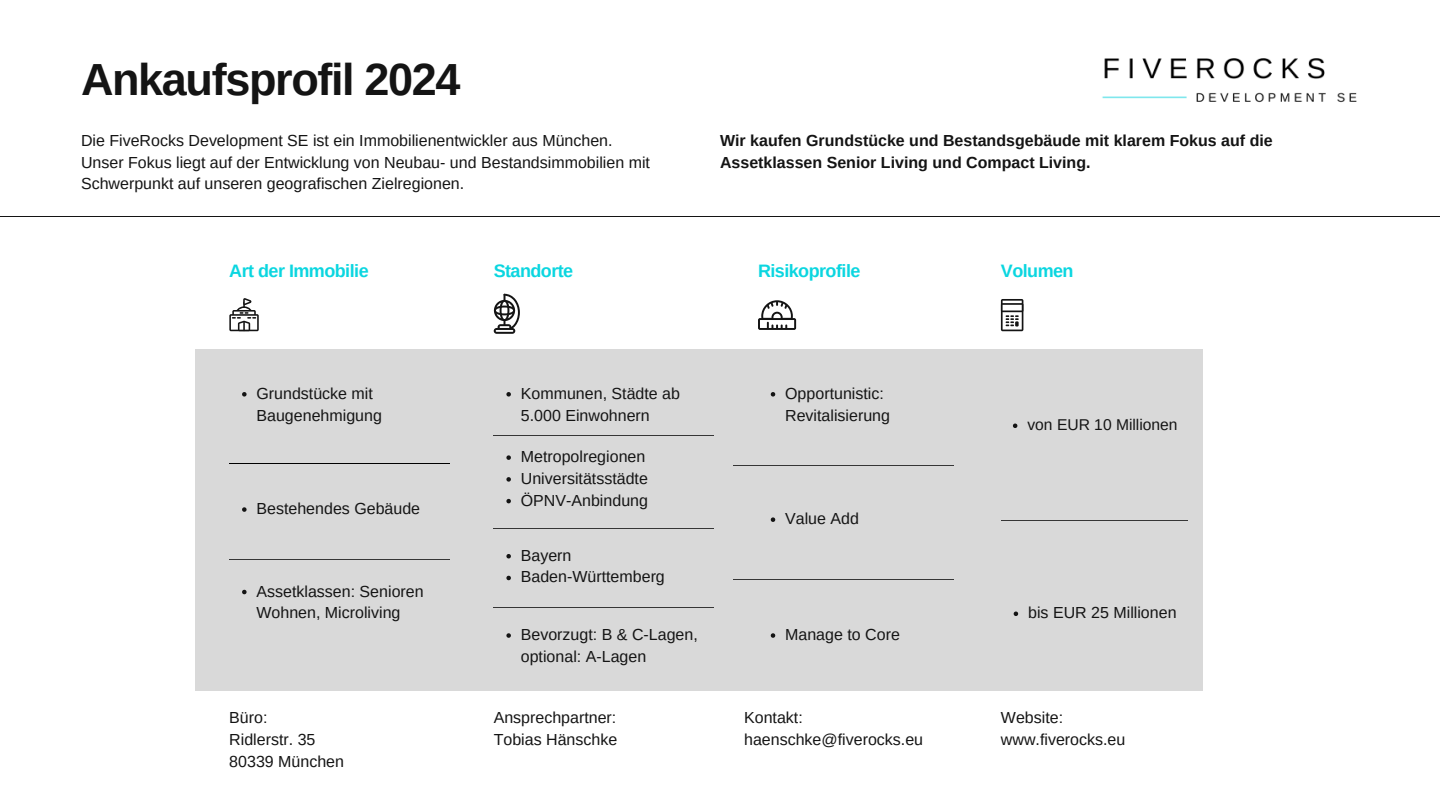
<style>
.page{position:relative;width:1440px;height:810px;background:#fff}
.page>*{position:absolute;margin:0;border:0;box-sizing:border-box;transform-origin:0 0}
.t1{font:700 45px "Arimo";letter-spacing:-.03em;color:#141414}
.t2{font:700 18px "Arimo";letter-spacing:-.03em;color:#0bd6e0}
.t3{font:16px/21.8px "Arimo";color:#141414}
.t4{font:700 16px/21.8px "Arimo";color:#141414}
.t5{font:15.6px "Arimo";color:#141414}
</style>
<div class="page">
<hr style="left:0;top:216px;width:1440px;height:1px;background:#141414">
<svg style="left:229px;top:298px;width:30px;height:33px"></svg>
<svg style="left:494px;top:294px;width:26px;height:40px"></svg>
<svg style="left:758px;top:300px;width:38px;height:30px"></svg>
<svg style="left:1001px;top:299px;width:22px;height:32px"></svg>
<div style="left:195px;top:350px;width:1007px;height:341px;background:#d9d9d9"></div>
<hr style="left:1001px;top:520px;width:187px;height:1px;background:#000">
<hr style="left:229px;top:463px;width:221px;height:1px;background:#000">
<hr style="left:229px;top:559px;width:221px;height:1px;background:#000">
<hr style="left:494px;top:435px;width:220px;height:1px;background:#000">
<hr style="left:494px;top:607px;width:220px;height:1px;background:#000">
<hr style="left:494px;top:528px;width:220px;height:1px;background:#000">
<hr style="left:734px;top:465px;width:220px;height:1px;background:#000">
<hr style="left:734px;top:579px;width:220px;height:1px;background:#000">
<img style="left:1102px;top:58px;width:255px;height:45px">
<svg style="left:242px;top:392px;width:5px;height:5px"></svg>
<svg style="left:242px;top:507px;width:5px;height:5px"></svg>
<svg style="left:242px;top:590px;width:5px;height:4px"></svg>
<svg style="left:506px;top:392px;width:5px;height:5px"></svg>
<svg style="left:506px;top:455px;width:5px;height:5px"></svg>
<svg style="left:506px;top:477px;width:5px;height:5px"></svg>
<svg style="left:506px;top:499px;width:5px;height:4px"></svg>
<svg style="left:506px;top:633px;width:5px;height:5px"></svg>
<svg style="left:771px;top:392px;width:4px;height:5px"></svg>
<svg style="left:771px;top:517px;width:4px;height:5px"></svg>
<svg style="left:771px;top:633px;width:4px;height:5px"></svg>
<svg style="left:1013px;top:424px;width:4px;height:4px"></svg>
<svg style="left:1014px;top:612px;width:4px;height:4px"></svg>
<svg style="left:506px;top:554px;width:5px;height:4px"></svg>
<svg style="left:506px;top:576px;width:5px;height:4px"></svg>
<p class="t1" style="left:81px;top:54px;width:381px">Ankaufsprofil 2024</p>
<p class="t3" style="left:81px;top:129px;width:571px">Die FiveRocks Development SE ist ein Immobilienentwickler aus München.<br>Unser Fokus liegt auf der Entwicklung von Neubau- und Bestandsimmobilien mit<br>Schwerpunkt auf unseren geografischen Zielregionen.</p>
<p class="t4" style="left:720px;top:129px;width:554px">Wir kaufen Grundstücke und Bestandsgebäude mit klarem Fokus auf die<br>Assetklassen Senior Living und Compact Living.</p>
<p class="t2" style="left:229px;top:260px;width:141px">Art der Immobilie</p>
<p class="t2" style="left:758px;top:260px;width:104px">Risikoprofile</p>
<p class="t2" style="left:1001px;top:260px;width:74px">Volumen</p>
<p class="t2" style="left:494px;top:260px;width:81px">Standorte</p>
<h3 class="t3" style="left:257px;top:382px;width:127px">Grundstücke mit<br>Baugenehmigung</h3>
<h2 class="t3" style="left:257px;top:498px;width:165px">Bestehendes Gebäude</h2>
<h2 class="t3" style="left:257px;top:580px;width:169px">Assetklassen: Senioren<br>Wohnen, Microliving</h2>
<p class="t3" style="left:229px;top:707px;width:40px">Büro:</p>
<p class="t3" style="left:229px;top:728px;width:88px">Ridlerstr. 35</p>
<p class="t3" style="left:229px;top:750px;width:116px">80339 München</p>
<h2 class="t3" style="left:521px;top:382px;width:161px">Kommunen, Städte ab<br>5.000 Einwohnern</h2>
<h2 class="t3" style="left:521px;top:446px;width:126px">Metropolregionen</h2>
<p class="t3" style="left:521px;top:467px;width:129px">Universitätsstädte</p>
<p class="t3" style="left:521px;top:489px;width:129px">ÖPNV-Anbindung</p>
<p class="t3" style="left:785px;top:382px;width:106px">Opportunistic:<br>Revitalisierung</p>
<p class="t3" style="left:785px;top:508px;width:75px">Value Add</p>
<p class="t3" style="left:521px;top:544px;width:52px">Bayern</p>
<p class="t3" style="left:521px;top:566px;width:146px">Baden-Württemberg</p>
<p class="t3" style="left:521px;top:624px;width:178px">Bevorzugt: B &amp; C-Lagen, optional: A-Lagen</p>
<p class="t3" style="left:785px;top:624px;width:116px">Manage to Core</p>
<p class="t3" style="left:494px;top:707px;width:124px">Ansprechpartner:</p>
<p class="t3" style="left:494px;top:728px;width:125px">Tobias Hänschke</p>
<p class="t3" style="left:744px;top:707px;width:60px">Kontakt:</p>
<p class="t3" style="left:744px;top:728px;width:180px">haenschke@fiverocks.eu</p>
<p class="t5" style="left:1027px;top:416px;width:152px">von EUR 10 Millionen</p>
<p class="t3" style="left:1028px;top:602px;width:150px">bis EUR 25 Millionen</p>
<p class="t3" style="left:1001px;top:707px;width:64px">Website:</p>
<p class="t3" style="left:1001px;top:728px;width:126px">www.fiverocks.eu</p>
</div>
